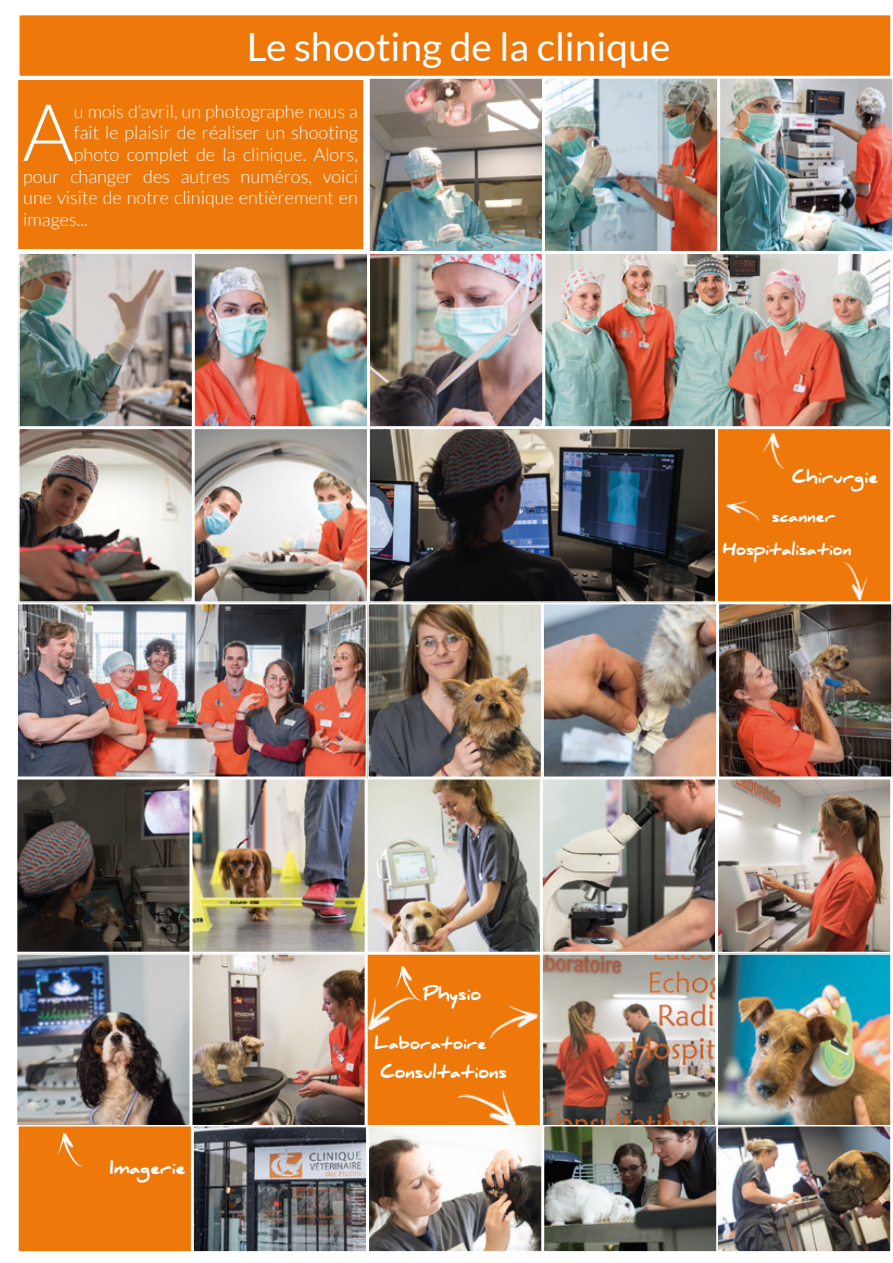
<style>
.page{position:relative;width:893px;height:1263px;background:#fff}
.page>*{position:absolute;margin:0;border:0;box-sizing:border-box;transform-origin:0 0}
.t1{font:300 79.35px "Lato";color:#fff}
.t2{font:39px "Lato";color:#fff}
.t3{font:300 18.15px "Lato";color:#fff}
.t4{font:900 16.5px "Daniel";color:#fff}
.t5{font:900 15.3px "Daniel";color:#fff}
</style>
<div class="page">
<div style="left:16px;top:78px;width:349px;height:173px;background:#ee780a"></div>
<div style="left:14px;top:75px;width:354px;height:178px;border:4px solid #fff"></div>
<div style="left:19px;top:15px;width:872px;height:62px;background:#ee780a"></div>
<div style="left:18px;top:14px;width:874px;height:63px;border:2px solid #fff"></div>
<img style="left:21px;top:255px;width:169px;height:345px">
<div style="left:18px;top:252px;width:175px;height:176px;border:2px solid #fff"></div>
<img style="left:196px;top:255px;width:693px;height:170px">
<div style="left:369px;top:252px;width:175px;height:176px;border:2px solid #fff"></div>
<div style="left:193px;top:252px;width:176px;height:176px;border:2px solid #fff"></div>
<div style="left:544px;top:252px;width:348px;height:176px;border:2px solid #fff"></div>
<img style="left:19px;top:606px;width:345px;height:169px">
<div style="left:16px;top:603px;width:351px;height:175px;border:2px solid #fff"></div>
<img style="left:370px;top:606px;width:520px;height:169px">
<div style="left:542px;top:603px;width:176px;height:175px;border:2px solid #fff"></div>
<div style="left:367px;top:603px;width:175px;height:175px;border:2px solid #fff"></div>
<div style="left:718px;top:603px;width:175px;height:175px;border:2px solid #fff"></div>
<img style="left:194px;top:781px;width:169px;height:169px">
<div style="left:191px;top:778px;width:175px;height:175px;border:2px solid #fff"></div>
<img style="left:19px;top:781px;width:169px;height:169px">
<div style="left:16px;top:778px;width:175px;height:175px;border:2px solid #fff"></div>
<img style="left:369px;top:781px;width:520px;height:169px">
<div style="left:366px;top:778px;width:175px;height:175px;border:2px solid #fff"></div>
<div style="left:541px;top:778px;width:175px;height:175px;border:2px solid #fff"></div>
<div style="left:716px;top:778px;width:176px;height:175px;border:2px solid #fff"></div>
<img style="left:371px;top:80px;width:519px;height:169px">
<div style="left:543px;top:77px;width:176px;height:175px;border:2px solid #fff"></div>
<div style="left:719px;top:77px;width:174px;height:175px;border:2px solid #fff"></div>
<div style="left:368px;top:77px;width:175px;height:175px;border:2px solid #fff"></div>
<img style="left:196px;top:431px;width:517px;height:169px">
<div style="left:193px;top:428px;width:175px;height:175px;border:2px solid #fff"></div>
<div style="left:18px;top:428px;width:175px;height:175px;border:2px solid #fff"></div>
<div style="left:368px;top:428px;width:348px;height:175px;border:2px solid #fff"></div>
<div style="left:717px;top:428px;width:174px;height:174px;background:#ee780a"></div>
<div style="left:716px;top:428px;width:176px;height:175px;border:2px solid #fff"></div>
<img style="left:194px;top:956px;width:169px;height:169px">
<div style="left:191px;top:953px;width:175px;height:175px;border:2px solid #fff"></div>
<img style="left:19px;top:956px;width:169px;height:169px">
<div style="left:16px;top:953px;width:175px;height:175px;border:2px solid #fff"></div>
<img style="left:544px;top:956px;width:345px;height:169px">
<div style="left:541px;top:953px;width:175px;height:175px;border:2px solid #fff"></div>
<div style="left:716px;top:953px;width:176px;height:175px;border:2px solid #fff"></div>
<div style="left:367px;top:954px;width:174px;height:174px;background:#ee780a"></div>
<div style="left:366px;top:953px;width:175px;height:175px;border:2px solid #fff"></div>
<img style="left:195px;top:1128px;width:694px;height:121px">
<div style="left:192px;top:1125px;width:176px;height:127px;border:2px solid #fff"></div>
<div style="left:368px;top:1125px;width:175px;height:127px;border:2px solid #fff"></div>
<div style="left:543px;top:1125px;width:175px;height:127px;border:2px solid #fff"></div>
<div style="left:716px;top:1125px;width:176px;height:127px;border:2px solid #fff"></div>
<div style="left:18px;top:1126px;width:174px;height:126px;background:#ee780a"></div>
<div style="left:17px;top:1125px;width:175px;height:127px;border:2px solid #fff"></div>
<img style="left:344px;top:965px;width:77px;height:86px">
<img style="left:443px;top:1053px;width:98px;height:100px">
<img style="left:57px;top:1133px;width:25px;height:34px">
<img style="left:726px;top:500px;width:34px;height:22px">
<img style="left:749px;top:424px;width:45px;height:45px">
<img style="left:490px;top:991px;width:55px;height:55px">
<img style="left:838px;top:562px;width:40px;height:44px">
<p class="t2" style="left:247px;top:25px;width:425px">Le shooting de la clinique</p>
<p class="t1" style="left:23px;top:90px;width:53px">A</p>
<p class="t3" style="left:74px;top:101px;width:286px">u mois d’avril, un photographe nous a</p>
<p class="t3" style="left:74px;top:123px;width:286px">fait le plaisir de réaliser un shooting</p>
<p class="t3" style="left:74px;top:145px;width:286px">photo complet de la clinique. Alors,</p>
<p class="t3" style="left:23px;top:166px;width:336px">pour changer des autres numéros, voici</p>
<p class="t3" style="left:23px;top:188px;width:336px">une visite de notre clinique entièrement en</p>
<p class="t3" style="left:23px;top:210px;width:66px">images...</p>
<p class="t4" style="left:792px;top:467px;width:88px">Chirurgie</p>
<p class="t5" style="left:772px;top:507px;width:65px">scanner</p>
<p class="t5" style="left:723px;top:541px;width:130px">Hospitalisation</p>
<p class="t4" style="left:110px;top:1158px;width:77px">Imagerie</p>
<p class="t4" style="left:423px;top:985px;width:59px">Physio</p>
<p class="t5" style="left:374px;top:1035px;width:114px">Laboratoire</p>
<p class="t4" style="left:380px;top:1063px;width:128px">Consultations</p>
</div>
